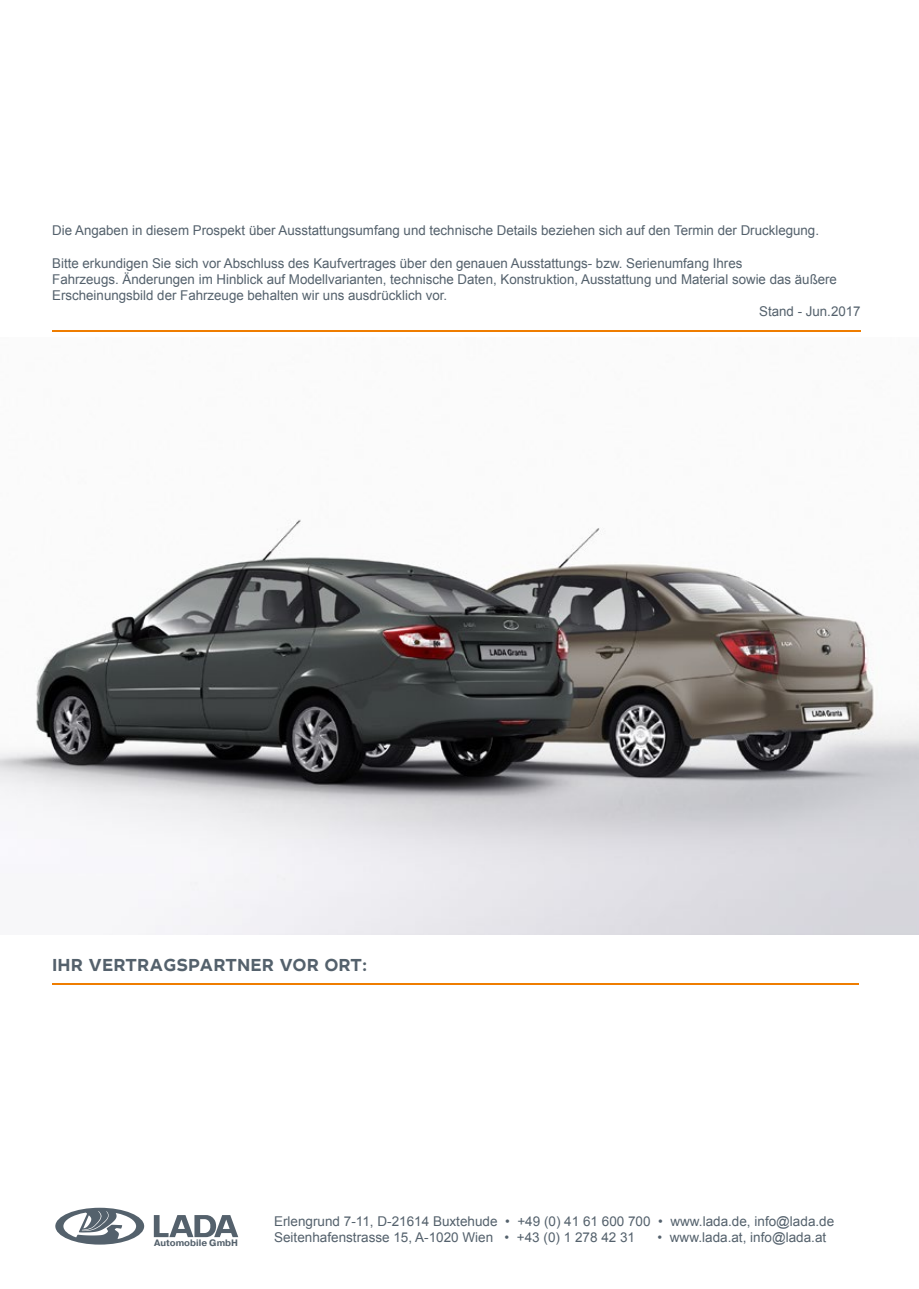
<style>
.page{position:relative;width:919px;height:1289px;background:#fff}
.page>*{position:absolute;margin:0;border:0;box-sizing:border-box;transform-origin:0 0}
.t1{font:700 18px "Leto Sans";color:#54616c}
.t2{font:13.5px/16.2px "Arial";color:#54616c}
.t3{font:700 9.3px "LADA Pragmatica";color:#54616c}
</style>
<div class="page">
<img style="left:0;top:519px;width:918px;height:415px">
<svg style="left:55px;top:1207px;width:89px;height:37px"></svg>
<svg style="left:154px;top:1215px;width:84px;height:22px"></svg>
<hr style="left:52px;top:983px;width:806px;height:1px;background:#ef7d00">
<hr style="left:52px;top:330px;width:808px;height:2px;background:#ef7d00">
<p class="t2" style="left:52px;top:223px;width:768px">Die Angaben in diesem Prospekt über Ausstattungsumfang und technische Details beziehen sich auf den Termin der Drucklegung.</p>
<p class="t2" style="left:52px;top:255px;width:691px">Bitte erkundigen Sie sich vor Abschluss des Kaufvertrages über den genauen Ausstattungs- bzw. Serienumfang Ihres</p>
<p class="t2" style="left:52px;top:271px;width:786px">Fahrzeugs. Änderungen im Hinblick auf Modellvarianten, technische Daten, Konstruktion, Ausstattung und Material sowie das äußere</p>
<p class="t2" style="left:52px;top:287px;width:396px">Erscheinungsbild der Fahrzeuge behalten wir uns ausdrücklich vor.</p>
<p class="t2" style="left:759px;top:304px;width:103px">Stand - Jun.2017</p>
<h1 class="t1" style="left:52px;top:953px;width:316px">IHR VERTRAGSPARTNER VOR ORT:</h1>
<p class="t3" style="left:154px;top:1236px;width:85px">Automobile GmbH</p>
<p class="t2" style="left:274px;top:1213px;width:561px">Erlengrund 7-11, D-21614 Buxtehude • +49 (0) 41 61 600 700 • www.lada.de, info@lada.de<br>Seitenhafenstrasse 15, A-1020 Wien • +43 (0) 1 278 42 31</p>
<p class="t2" style="left:657px;top:1229px;width:170px">• www.lada.at, info@lada.at</p>
</div>
